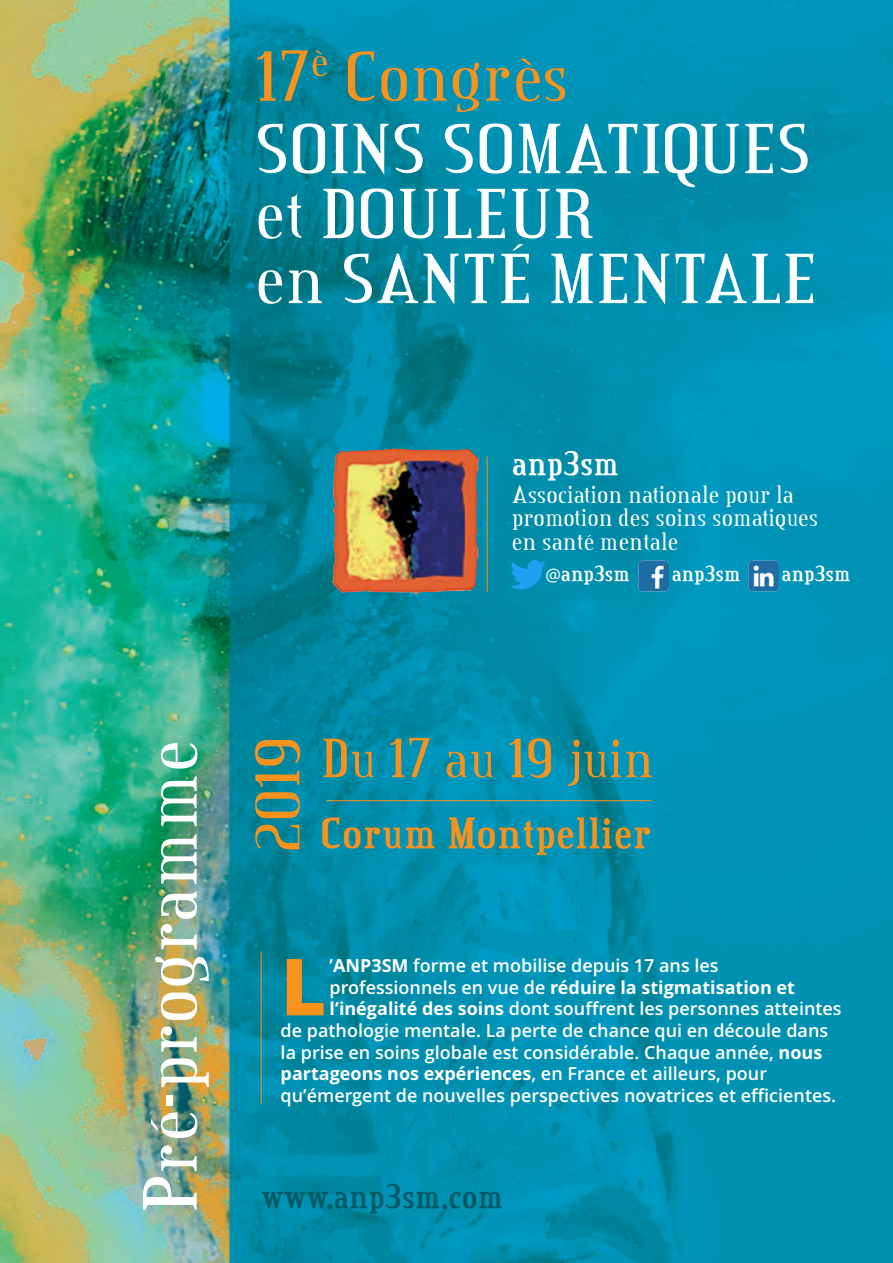
<style>
.page{position:relative;width:893px;height:1263px;background:#fff}
.page>*{position:absolute;margin:0;border:0;box-sizing:border-box;transform-origin:0 0}
.t1{font:83.1px "Credit Valley";color:#fff}
.t2{font:800 78.75px "Open Sans";color:#f7931d}
.t3{font:76.35px "Credit Valley";color:#fff}
.t4{font:76.35px "Credit Valley";color:#f7931d}
.t5{font:67.95px "Credit Valley";color:#f7931d}
.t6{font:59.7px "Credit Valley";color:#f7931d}
.t7{font:700 46.05px "Credit Valley";letter-spacing:.01em;color:#f7931d}
.t8{font:700 36px "Credit Valley";color:#005965}
.t9{font:700 36px "Credit Valley";color:#fff}
.t10{font:27px/23.4px "Credit Valley";color:#fff}
.t11{font:700 23.1px "Credit Valley";color:#fff}
.t12{font:600 18px "Open Sans";color:#fff}
.t13{font:700 18px "Open Sans";color:#fff}
.s1{font-family:"Open Sans";font-weight:400;font-size:17.4px}
.s2{font-weight:700}
.s3{font-weight:600}
</style>
<div class="page">
<img style="left:0;top:0;width:893px;height:1263px">
<img style="left:332px;top:448px;width:147px;height:146px">
<svg style="left:510px;top:560px;width:36px;height:29px"></svg>
<img style="left:638px;top:561px;width:31px;height:30px">
<img style="left:748px;top:561px;width:31px;height:30px">
<hr style="left:326px;top:800px;width:326px;height:1px;background:#f7931d">
<hr style="left:487px;top:457px;width:1px;height:135px;background:#f7931d">
<hr style="left:261px;top:951px;width:1px;height:153px;background:#f7931d">
<p class="t4" style="left:255px;top:52px;width:315px">17<sup>è</sup> Congrès</p>
<p class="t3" style="left:255px;top:124px;width:557px">SOINS SOMATIQUES</p>
<p class="t3" style="left:255px;top:189px;width:342px">et DOULEUR</p>
<p class="t3" style="left:255px;top:254px;width:563px">en SANTÉ MENTALE</p>
<p class="t9" style="left:512px;top:445px;width:109px">anp3sm</p>
<p class="t10" style="left:512px;top:484px;width:308px">Association nationale pour la promotion des soins somatiques en santé mentale</p>
<p class="t11" style="left:545px;top:562px;width:86px"><span class="s1">@</span>anp3sm</p>
<p class="t11" style="left:672px;top:562px;width:71px">anp3sm</p>
<p class="t11" style="left:782px;top:562px;width:71px">anp3sm</p>
<p class="t1" style="left:143px;top:1213px;width:475px;rotate:-90deg">Pré-programme</p>
<p class="t5" style="left:256px;top:852px;width:117px;rotate:-90deg">2019</p>
<p class="t6" style="left:321px;top:739px;width:335px">Du 17 au 19 juin</p>
<p class="t7" style="left:320px;top:810px;width:333px">Corum Montpellier</p>
<p class="t2" style="left:281px;top:955px;width:47px">L</p>
<p class="t12" style="left:330px;top:958px;width:391px">’<span class="s2">ANP3SM</span> forme et mobilise depuis 17 ans les</p>
<p class="t13" style="left:330px;top:980px;width:467px"><span class="s3">professionnels en vue de</span> réduire la stigmatisation et</p>
<p class="t12" style="left:330px;top:1002px;width:514px"><span class="s2">l’inégalité des soins</span> dont souffrent les personnes atteintes</p>
<p class="t12" style="left:281px;top:1023px;width:549px">de pathologie mentale. La perte de chance qui en découle dans</p>
<p class="t12" style="left:281px;top:1045px;width:543px">la prise en soins globale est considérable. Chaque année, <span class="s2">nous</span></p>
<p class="t13" style="left:281px;top:1067px;width:488px">partageons nos expériences<span class="s3">, en France et ailleurs, pour</span></p>
<p class="t12" style="left:281px;top:1088px;width:557px">qu’émergent de nouvelles perspectives novatrices et efficientes.</p>
<p class="t8" style="left:261px;top:1177px;width:244px">www.anp3sm.com</p>
</div>
